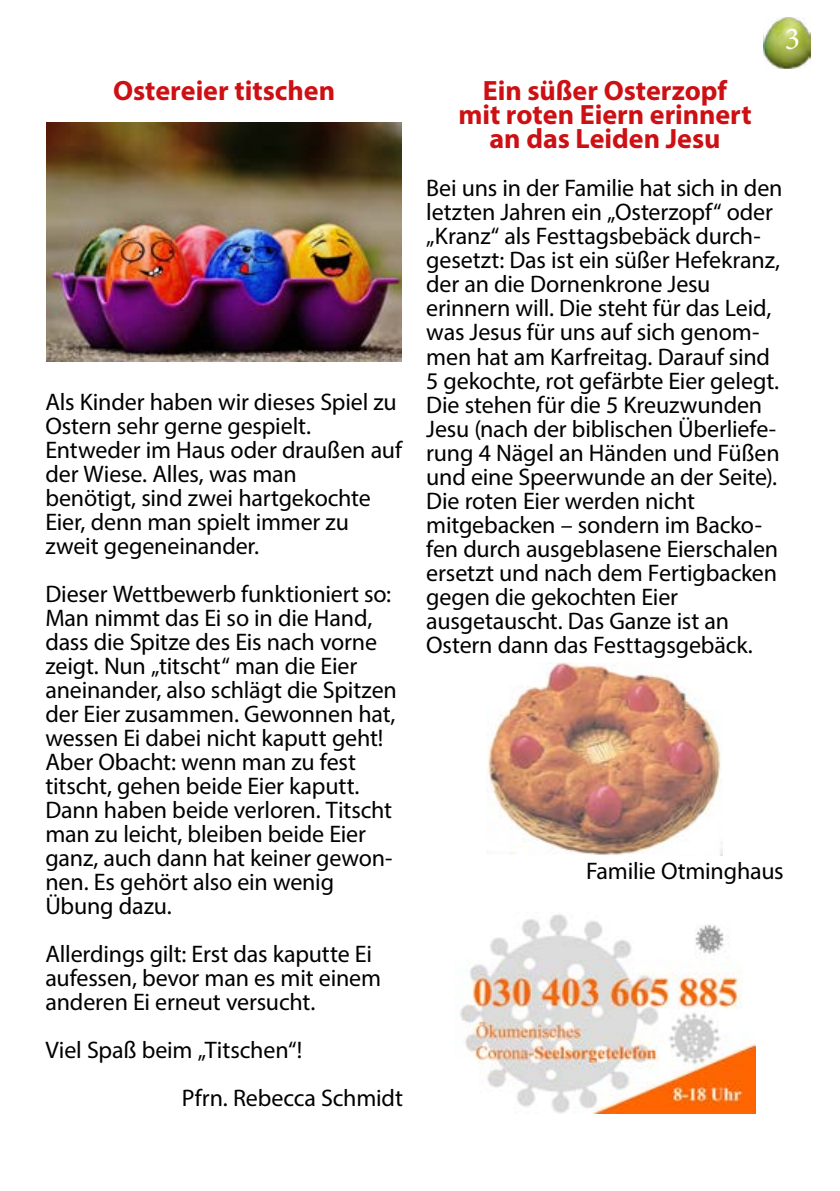
<style>
.page{position:relative;width:840px;height:1191px;background:#fff}
.page>*{position:absolute;margin:0;border:0;box-sizing:border-box;transform-origin:0 0}
.t1{font:32px "Minion Pro";color:#fff}
.t2{font:700 28px/24px "Myriad Pro";color:#cd1013;text-align:center}
.t3{font:24px/24px "Myriad Pro";letter-spacing:-.005em;color:#000}
</style>
<div class="page">
<img style="left:486px;top:662px;width:236px;height:193px">
<img style="left:47px;top:122px;width:354px;height:240px">
<img style="left:763px;top:17px;width:47px;height:51px">
<img style="left:454px;top:914px;width:301px;height:199px">
<p class="t2" style="left:113px;top:78px;width:223px">Ostereier titschen</p>
<p class="t3" style="left:45px;top:389px;width:353px">Als Kinder haben wir dieses Spiel zu<br>Ostern sehr gerne gespielt.</p>
<p class="t3" style="left:45px;top:437px;width:358px">Entweder im Haus oder draußen auf der Wiese. Alles, was man<br>benötigt, sind zwei hartgekochte<br>Eier, denn man spielt immer zu zweit gegeneinander.</p>
<p class="t3" style="left:45px;top:581px;width:353px">Dieser Wettbewerb funktioniert so:<br>Man nimmt das Ei so in die Hand, dass die Spitze des Eis nach vorne zeigt. Nun „titscht“ man die Eier aneinander, also schlägt die Spitzen der Eier zusammen. Gewonnen hat, wessen Ei dabei nicht kaputt geht!</p>
<p class="t3" style="left:45px;top:749px;width:348px">Aber Obacht: wenn man zu fest titscht, gehen beide Eier kaputt.<br>Dann haben beide verloren. Titscht man zu leicht, bleiben beide Eier ganz, auch dann hat keiner gewon&shy;nen. Es gehört also ein wenig<br>Übung dazu.</p>
<p class="t3" style="left:45px;top:941px;width:337px">Allerdings gilt: Erst das kaputte Ei aufessen, bevor man es mit einem anderen Ei erneut versucht.</p>
<p class="t3" style="left:45px;top:1037px;width:258px">Viel Spaß beim „Titschen“!</p>
<p class="t3" style="left:182px;top:1085px;width:222px">Pfrn. Rebecca Schmidt</p>
<p class="t1" style="left:784px;top:17px;width:17px">3</p>
<p class="t2" style="left:458px;top:78px;width:294px">Ein süßer Osterzopf mit roten Eiern erinnert an das Leiden Jesu</p>
<p class="t3" style="left:426px;top:176px;width:357px">Bei uns in der Familie hat sich in den letzten Jahren ein „Osterzopf“ oder „Kranz“ als Festtagsbebäck durch&shy;gesetzt: Das ist ein süßer Hefekranz, der an die Dornenkrone Jesu erinnern will. Die steht für das Leid, was Jesus für uns auf sich genom&shy;men hat am Karfreitag. Darauf sind 5 gekochte, rot gefärbte Eier gelegt.<br>Die stehen für die 5 Kreuzwunden Jesu (nach der biblischen Überliefe&shy;rung 4 Nägel an Händen und Füßen und eine Speerwunde an der Seite).<br>Die roten Eier werden nicht mitgebacken – sondern im Backo&shy;fen durch ausgeblasene Eierschalen ersetzt und nach dem Fertigbacken gegen die gekochten Eier ausgetauscht. Das Ganze ist an Ostern dann das Festtagsgebäck.</p>
<p class="t3" style="left:585px;top:858px;width:199px">Familie Otminghaus</p>
</div>
